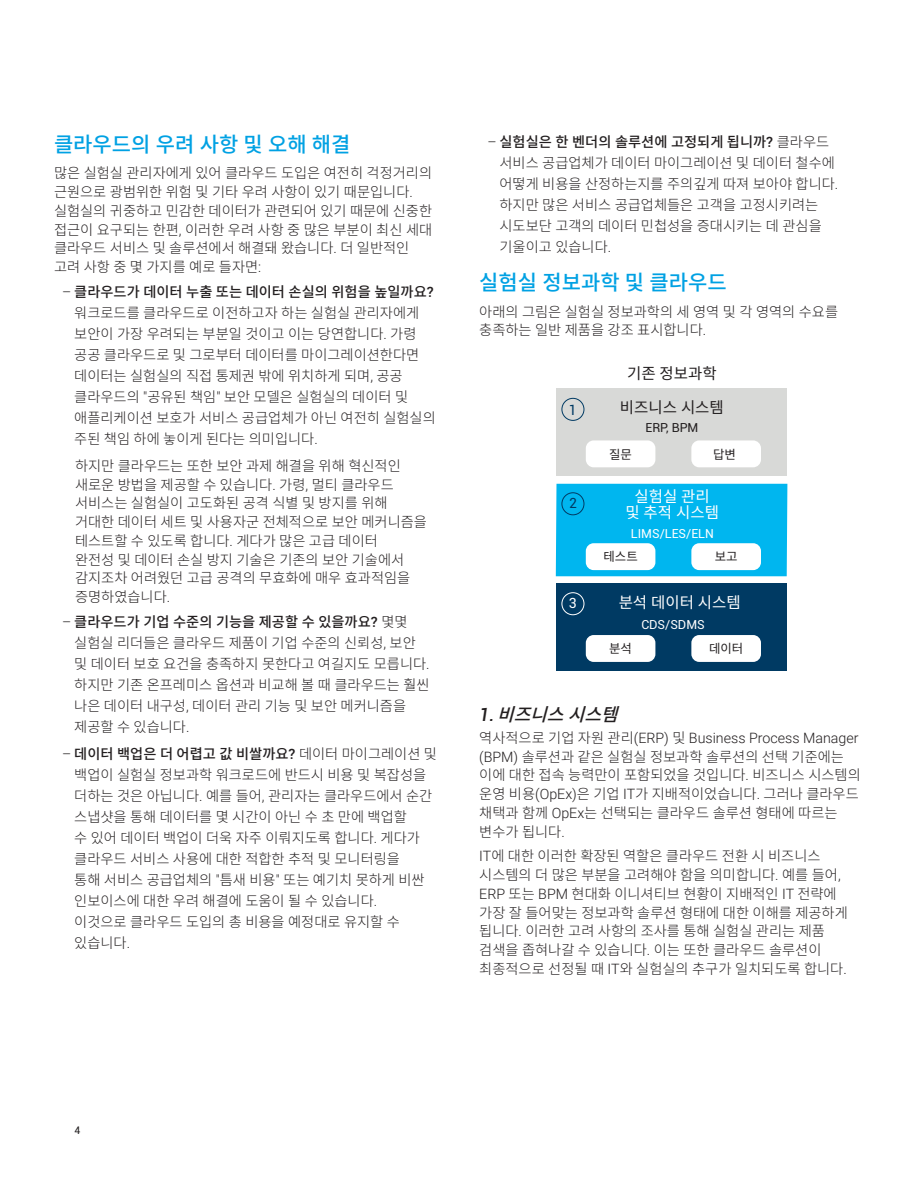
<style>
.page{position:relative;width:918px;height:1188px;background:#fff}
.page>*{position:absolute;margin:0;border:0;box-sizing:border-box;transform-origin:0 0}
.t1{font:500 21px "Noto Sans CJ Kkr";color:#00a1e3}
.t2{font:italic 500 18px "Noto Sans CJ Kkr";color:#231f20}
.t3{font:15.6px/15.6px "Noto Sans CJ Kkr";color:#fff;text-align:center}
.t4{font:15.6px "Noto Sans CJ Kkr";color:#231f20}
.t5{font:300 14.25px/21px "Noto Sans CJ Kkr";color:#231f20}
.t6{font:300 14.25px "Roboto";color:#231f20}
.t7{font:13.95px "Roboto";color:#003a63}
.t8{font:13.95px "Roboto";color:#fff}
.t9{font:12.45px "Roboto";color:#fff}
.t10{font:12.45px "Noto Sans CJ Kkr";color:#231f20}
.t11{font:12.45px "Roboto";color:#231f20}
.t12{font:10.5px "Roboto";color:#231f20}
.s1{font-family:"Roboto"}
.s2{font-weight:500}
.s3{font-family:"Roboto";font-weight:500}
.s4{font-family:"Noto Sans CJ Kkr"}
</style>
<div class="page">
<div style="left:556px;top:484px;width:231px;height:92px;background:#00b6ef"></div>
<div style="left:557px;top:583px;width:230px;height:87px;background:#003a63"></div>
<div style="left:557px;top:388px;width:230px;height:87px;background:#d8d9d7"></div>
<div style="left:586px;top:440px;width:69px;height:27px;background:#fff;border-radius:8px"></div>
<div style="left:691px;top:543px;width:70px;height:27px;background:#fff;border-radius:8px"></div>
<div style="left:691px;top:440px;width:70px;height:27px;background:#fff;border-radius:8px"></div>
<div style="left:586px;top:543px;width:69px;height:27px;background:#fff;border-radius:8px"></div>
<div style="left:586px;top:635px;width:69px;height:27px;background:#fff;border-radius:8px"></div>
<div style="left:691px;top:635px;width:70px;height:27px;background:#fff;border-radius:8px"></div>
<div style="left:562px;top:398px;width:22px;height:23px;border:1px solid #003a63;border-radius:50%"></div>
<div style="left:562px;top:492px;width:22px;height:23px;border:1px solid #003a63;border-radius:50%"></div>
<div style="left:562px;top:592px;width:22px;height:23px;border:1px solid #fff;border-radius:50%"></div>
<h1 class="t1" style="left:54px;top:132px;width:298px">클라우드의 우려 사항 및 오해 해결</h1>
<p class="t5" style="left:54px;top:164px;width:380px;line-height:18.8px">많은 실험실 관리자에게 있어 클라우드 도입은 여전히 걱정거리의 근원으로 광범위한 위험 및 기타 우려 사항이 있기 때문입니다<span class="s1">. </span>실험실의 귀중하고 민감한 데이터가 관련되어 있기 때문에 신중한 접근이 요구되는 한편<span class="s1">,</span> 이러한 우려 사항 중 많은 부분이 최신 세대 클라우드 서비스 및 솔루션에서 해결돼 왔습니다<span class="s1">.</span> 더 일반적인 고려 사항 중 몇 가지를 예로 들자면<span class="s1">:</span></p>
<p class="t5" style="left:74px;top:281px;width:363px;text-indent:-12px"><span class="s1">–</span> <span class="s2">클라우드가 데이터 누출 또는 데이터 손실의 위험을 높일까요</span><span class="s3">? </span>워크로드를 클라우드로 이전하고자 하는 실험실 관리자에게 보안이 가장 우려되는 부분일 것이고 이는 당연합니다<span class="s1">.</span> 가령 공공 클라우드로 및 그로부터 데이터를 마이그레이션한다면 데이터는 실험실의 직접 통제권 밖에 위치하게 되며<span class="s1">,</span> 공공 클라우드의 <span class="s1">"</span>공유된 책임<span class="s1">"</span> 보안 모델은 실험실의 데이터 및 애플리케이션 보호가 서비스 공급업체가 아닌 여전히 실험실의 주된 책임 하에 놓이게 된다는 의미입니다<span class="s1">.</span></p>
<p class="t5" style="left:75px;top:457px;width:353px;line-height:18.8px">하지만 클라우드는 또한 보안 과제 해결을 위해 혁신적인 새로운 방법을 제공할 수 있습니다<span class="s1">.</span> 가령<span class="s1">,</span> 멀티 클라우드 서비스는 실험실이 고도화된 공격 식별 및 방지를 위해 거대한 데이터 세트 및 사용자군 전체적으로 보안 메커니즘을 테스트할 수 있도록 합니다<span class="s1">.</span> 게다가 많은 고급 데이터<br>완전성 및 데이터 손실 방지 기술은 기존의 보안 기술에서 감지조차 어려웠던 고급 공격의 무효화에 매우 효과적임을 증명하였습니다<span class="s1">.</span></p>
<p class="t5" style="left:74px;top:611px;width:357px;text-indent:-12px"><span class="s1">–</span> <span class="s2">클라우드가 기업 수준의 기능을 제공할 수 있을까요</span><span class="s3">?</span> 몇몇 실험실 리더들은 클라우드 제품이 기업 수준의 신뢰성<span class="s1">,</span> 보안 및 데이터 보호 요건을 충족하지 못한다고 여길지도 모릅니다<span class="s1">. </span>하지만 기존 온프레미스 옵션과 비교해 볼 때 클라우드는 훨씬 나은 데이터 내구성<span class="s1">,</span> 데이터 관리 기능 및 보안 메커니즘을 제공할 수 있습니다<span class="s1">.</span></p>
<p class="t5" style="left:74px;top:743px;width:364px;text-indent:-12px"><span class="s1">–</span> <span class="s2">데이터 백업은 더 어렵고 값 비쌀까요</span><span class="s3">?</span> 데이터 마이그레이션 및 백업이 실험실 정보과학 워크로드에 반드시 비용 및 복잡성을 더하는 것은 아닙니다<span class="s1">.</span> 예를 들어<span class="s1">,</span> 관리자는 클라우드에서 순간 스냅샷을 통해 데이터를 몇 시간이 아닌 수 초 만에 백업할<br>수 있어 데이터 백업이 더욱 자주 이뤄지도록 합니다<span class="s1">.</span> 게다가 클라우드 서비스 사용에 대한 적합한 추적 및 모니터링을<br>통해 서비스 공급업체의 <span class="s1">"</span>틈새 비용<span class="s1">"</span> 또는 예기치 못하게 비싼 인보이스에 대한 우려 해결에 도움이 될 수 있습니다<span class="s1">.<br></span>이것으로 클라우드 도입의 총 비용을 예정대로 유지할 수 있습니다<span class="s1">.</span></p>
<p class="t5" style="left:499px;top:131px;width:340px;text-indent:-12px"><span class="s1">–</span> <span class="s2">실험실은 한 벤더의 솔루션에 고정되게 됩니까</span><span class="s3">?</span> 클라우드 서비스 공급업체가 데이터 마이그레이션 및 데이터 철수에 어떻게 비용을 산정하는지를 주의깊게 따져 보아야 합니다<span class="s1">. </span>하지만 많은 서비스 공급업체들은 고객을 고정시키려는 시도보단 고객의 데이터 민첩성을 증대시키는 데 관심을 기울이고 있습니다<span class="s1">.</span></p>
<h1 class="t1" style="left:479px;top:271px;width:249px">실험실 정보과학 및 클라우드</h1>
<p class="t5" style="left:479px;top:302px;width:360px;line-height:18.8px">아래의 그림은 실험실 정보과학의 세 영역 및 각 영역의 수요를 충족하는 일반 제품을 강조 표시합니다<span class="s1">.</span></p>
<p class="t7" style="left:569px;top:400px;width:9px">1</p>
<p class="t7" style="left:569px;top:494px;width:9px">2</p>
<p class="t8" style="left:569px;top:594px;width:9px">3</p>
<p class="t4" style="left:627px;top:364px;width:91px">기존 정보과학</p>
<p class="t4" style="left:620px;top:399px;width:105px">비즈니스 시스템</p>
<p class="t11" style="left:646px;top:418px;width:54px">ERP, BPM</p>
<p class="t10" style="left:609px;top:447px;width:24px">질문</p>
<p class="t10" style="left:713px;top:447px;width:24px">답변</p>
<p class="t3" style="left:625px;top:489px;width:95px">실험실 관리 및 추적 시스템</p>
<p class="t9" style="left:631px;top:524px;width:84px">LIMS/LES/ELN</p>
<p class="t10" style="left:603px;top:549px;width:36px">테스트</p>
<p class="t10" style="left:715px;top:549px;width:24px">보고</p>
<p class="t3" style="left:619px;top:595px;width:124px">분석 데이터 시스템</p>
<p class="t9" style="left:641px;top:616px;width:65px">CDS/SDMS</p>
<p class="t10" style="left:609px;top:642px;width:24px">분석</p>
<p class="t10" style="left:709px;top:642px;width:36px">데이터</p>
<p class="t2" style="left:479px;top:704px;width:154px"><span class="s1">1 .</span> 비즈니스 시스템</p>
<p class="t6" style="left:479px;top:728px;width:381px"><span class="s4">역사적으로 기업 자원 관리</span>(ERP) <span class="s4">및</span> Business Process Manager</p>
<p class="t5" style="left:479px;top:747px;width:383px;line-height:18.8px"><span class="s1">(BPM)</span> 솔루션과 같은 실험실 정보과학 솔루션의 선택 기준에는 이에 대한 접속 능력만이 포함되었을 것입니다<span class="s1">.</span> 비즈니스 시스템의 운영 비용<span class="s1">(OpEx)</span>은 기업 <span class="s1">IT</span>가 지배적이었습니다<span class="s1">.</span> 그러나 클라우드 채택과 함께 <span class="s1">OpEx</span>는 선택되는 클라우드 솔루션 형태에 따르는 변수가 됩니다<span class="s1">.</span></p>
<p class="t5" style="left:479px;top:847px;width:370px;line-height:18.8px"><span class="s1">IT</span>에 대한 이러한 확장된 역할은 클라우드 전환 시 비즈니스 시스템의 더 많은 부분을 고려해야 함을 의미합니다<span class="s1">.</span> 예를 들어<span class="s1">,<br>ERP</span> 또는 <span class="s1">BPM</span> 현대화 이니셔티브 현황이 지배적인 <span class="s1">IT</span> 전략에 가장 잘 들어맞는 정보과학 솔루션 형태에 대한 이해를 제공하게 됩니다<span class="s1">.</span> 이러한 고려 사항의 조사를 통해 실험실 관리는 제품 검색을 좁혀나갈 수 있습니다<span class="s1">.</span> 이는 또한 클라우드 솔루션이 최종적으로 선정될 때 <span class="s1">IT</span>와 실험실의 추구가 일치되도록 합니다<span class="s1">.</span></p>
<p class="t12" style="left:75px;top:1123px;width:7px">4</p>
</div>
